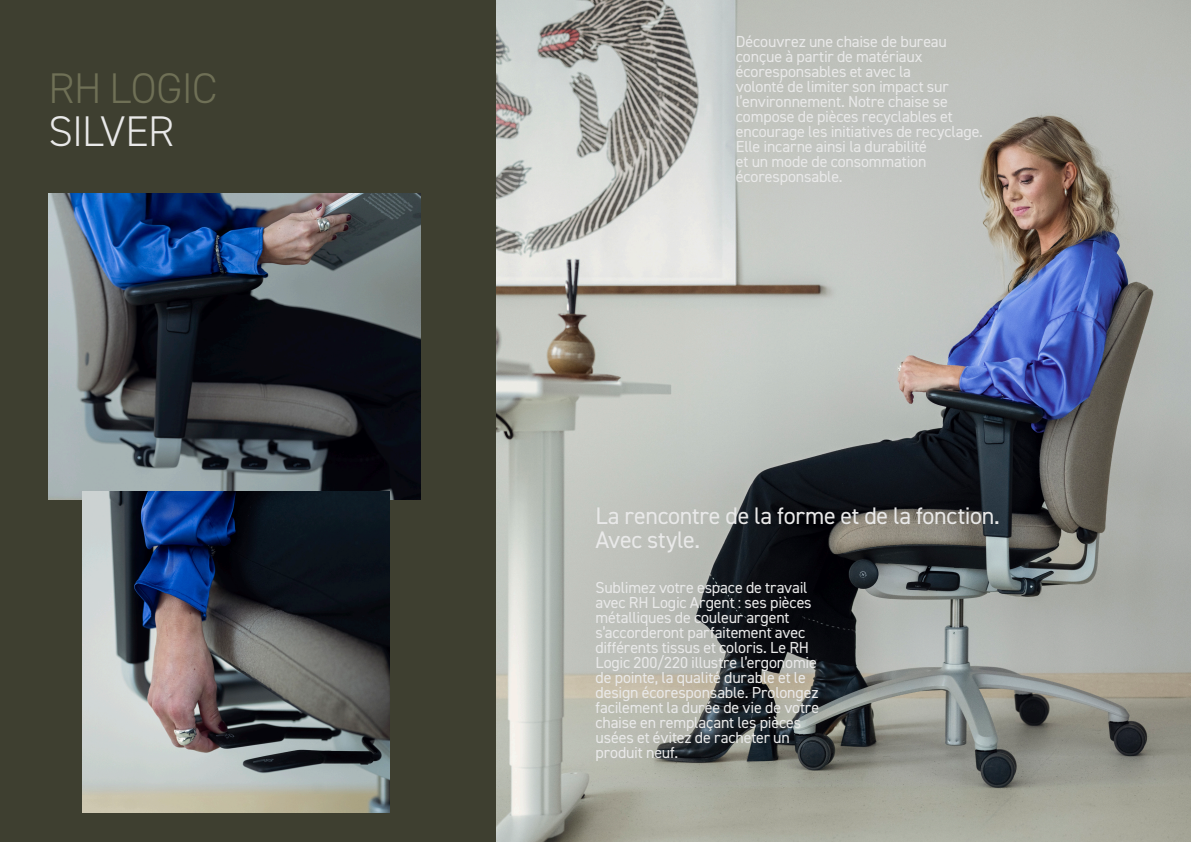
<style>
.page{position:relative;width:1191px;height:842px;background:#3e3f30}
.page>*{position:absolute;margin:0;border:0;box-sizing:border-box;transform-origin:0 0}
.RUBRIK{font:300 43px "DIN2014";letter-spacing:-.01em;color:#6f7056}
.RUBRIK-2{font:300 43px "DIN2014";letter-spacing:-.02em;color:#e9e9e9}
.Preamble_intro_text_-_20_pt{font:24px/24px "DIN2014";letter-spacing:-.01em;color:#e9e9e9}
.Preamble_intro_text_-_20_pt-2{font:16px/15px "DIN2014";letter-spacing:-.01em;color:#e9e9e9}
</style>
<div class="page">
<img style="left:48px;top:194px;width:373px;height:305px">
<img style="left:496px;top:0;width:695px;height:842px">
<img style="left:82px;top:491px;width:307px;height:321px">
<p class="RUBRIK" style="left:49px;top:62px;width:170px">RH LOGIC</p>
<p class="RUBRIK-2" style="left:49px;top:105px;width:127px">SILVER</p>
<p class="Preamble_intro_text_-_20_pt-2" style="left:736px;top:34px;width:249px">Découvrez une chaise de bureau conçue à partir de matériaux écoresponsables et avec la<br>volonté de limiter son impact sur l’environnement. Notre chaise se compose de pièces recyclables et encourage les initiatives de recyclage.<br>Elle incarne ainsi la durabilité<br>et un mode de consommation écoresponsable.</p>
<p class="Preamble_intro_text_-_20_pt" style="left:595px;top:504px;width:406px">La rencontre de la forme et de la fonction.<br>Avec style.</p>
<p class="Preamble_intro_text_-_20_pt-2" style="left:595px;top:580px;width:225px">Sublimez votre espace de travail avec RH Logic Argent : ses pièces métalliques de couleur argent s’accorderont parfaitement avec différents tissus et coloris. Le RH<br>Logic 200/220 illustre l’ergonomie de pointe, la qualité durable et le design écoresponsable. Prolongez facilement la durée de vie de votre chaise en remplaçant les pièces usées et évitez de racheter un produit neuf.</p>
</div>
